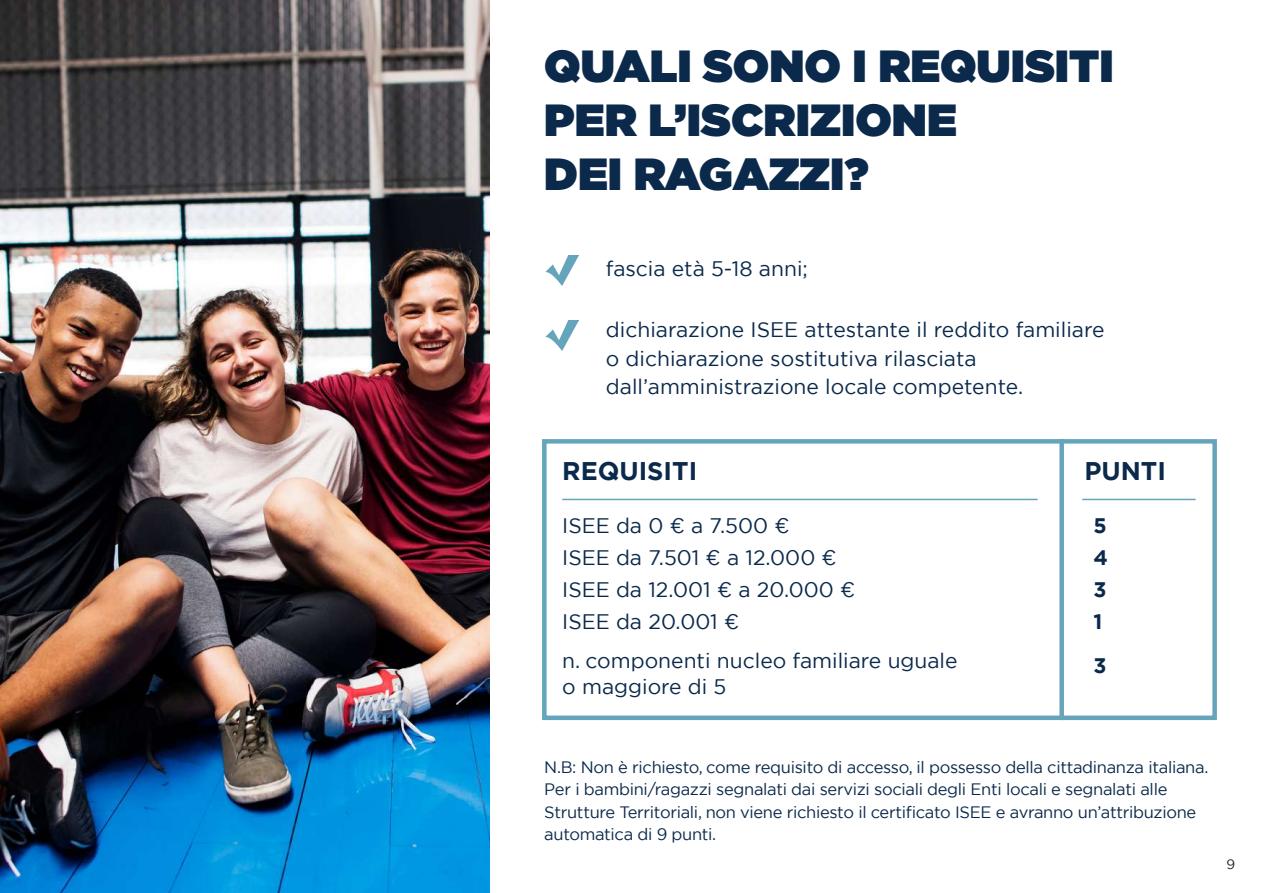
<style>
.page{position:relative;width:1263px;height:893px;background:#fff}
.page>*{position:absolute;margin:0;border:0;box-sizing:border-box;transform-origin:0 0}
.t1{font:900 45px/54px "Gotham";color:#0b294b}
.t2{font:700 25.5px "Gotham";color:#0b294b}
.t3{font:21px/32.1px "Gotham";color:#0b294b}
.t4{font:700 21px/32.1px "Gotham";color:#0b294b;text-align:justify}
.t5{font:16.5px/22.5px "Gotham";letter-spacing:-.02em;color:#0b294b}
.t6{font:13.5px "Gotham";color:#231f20}
</style>
<div class="page">
<img style="left:546px;top:255px;width:33px;height:30px">
<img style="left:546px;top:320px;width:33px;height:30px">
<img style="left:0;top:0;width:489px;height:893px">
<div style="left:542px;top:439px;width:675px;height:281px;border:4px solid #65a5bc"></div>
<div style="left:1059px;top:439px;width:5px;height:281px;background:#65a5bc"></div>
<hr style="left:562px;top:499px;width:475px;height:1px;background:#65a5bc">
<hr style="left:1082px;top:499px;width:114px;height:1px;background:#65a5bc">
<h1 class="t1" style="left:544px;top:38px;width:571px">QUALI SONO I REQUISITI<br>PER L’ISCRIZIONE<br>DEI RAGAZZI?</h1>
<p class="t3" style="left:606px;top:252px;width:203px">fascia età 5-18 anni;</p>
<p class="t3" style="left:606px;top:315px;width:500px;line-height:28.5px">dichiarazione ISEE attestante il reddito familiare o dichiarazione sostitutiva rilasciata dall’amministrazione locale competente.</p>
<p class="t2" style="left:562px;top:454px;width:137px">REQUISITI</p>
<p class="t2" style="left:1084px;top:454px;width:83px">PUNTI</p>
<p class="t3" style="left:562px;top:509px;width:294px">ISEE da 0 € a 7.500 €<br>ISEE da 7.501 € a 12.000 €<br>ISEE da 12.001 € a 20.000 €<br>ISEE da 20.001 €</p>
<p class="t3" style="left:562px;top:648px;width:397px;line-height:25.5px">n. componenti nucleo familiare uguale o maggiore di 5</p>
<p class="t4" style="left:1093px;top:509px;width:16px">5<br>4<br>3<br>1</p>
<p class="t4" style="left:1093px;top:649px;width:15px">3</p>
<p class="t5" style="left:544px;top:755px;width:665px">N.B: Non è richiesto, come requisito di accesso, il possesso della cittadinanza italiana.<br>Per i bambini/ragazzi segnalati dai servizi sociali degli Enti locali e segnalati alle Strutture Territoriali, non viene richiesto il certificato ISEE e avranno un’attribuzione automatica di 9 punti.</p>
<p class="t6" style="left:1226px;top:855px;width:10px">9</p>
</div>
